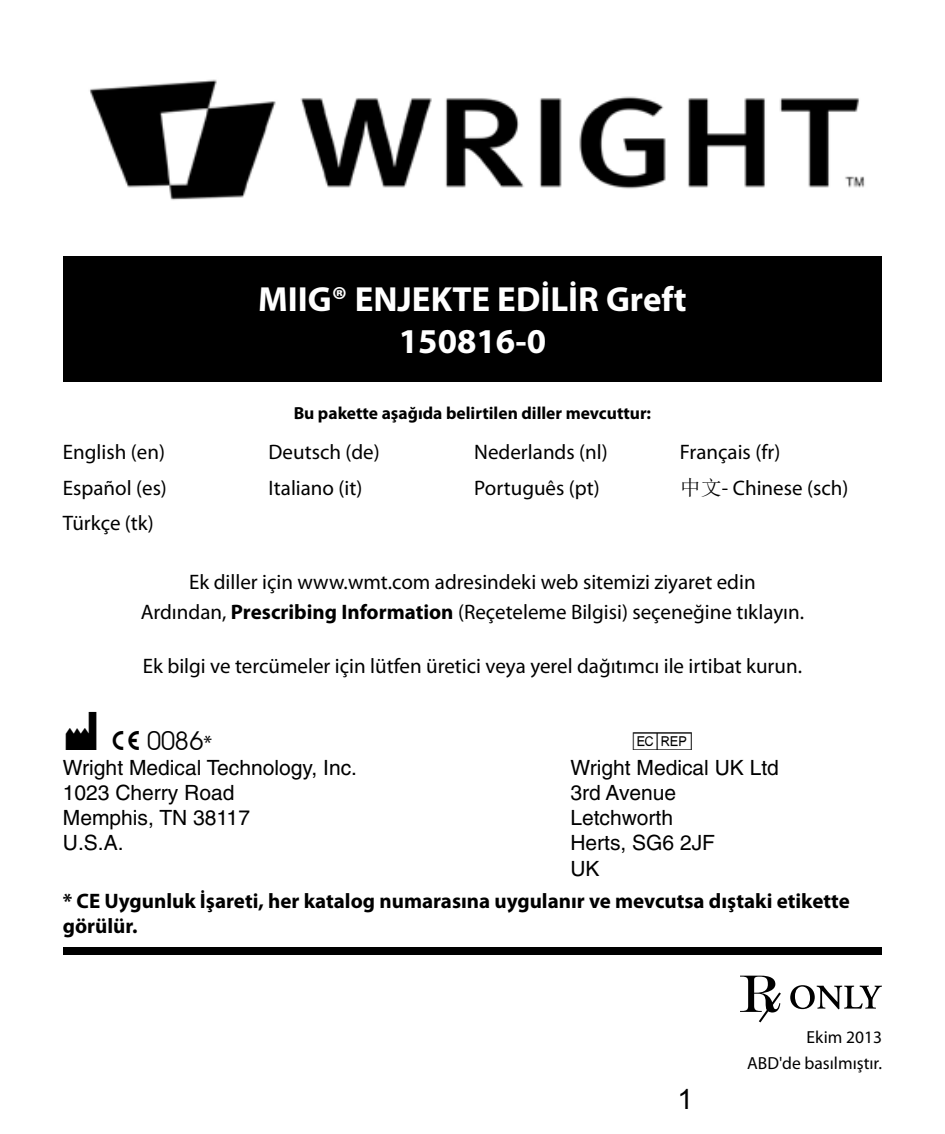
<style>
.page{position:relative;width:945px;height:1134px;background:#fff}
.page>*{position:absolute;margin:0;border:0;box-sizing:border-box;transform-origin:0 0}
.t1{font:42px "mdd en 980";color:#000}
.t2{font:700 35px/42px "Myriad Pro";color:#fff;text-align:center}
.t3{font:28px "Arial";color:#000}
.t4{font:21px/30.1px "Myriad Pro";color:#000;text-align:center}
.t5{font:21px/25.2px "Helvetica";color:#000}
.t6{font:700 21px/25.2px "Myriad Pro";color:#000}
.t7{font:21px "mdd en 980";color:#000}
.t8{font:700 17.5px "Myriad Pro";color:#000}
.t9{font:17.5px/25.9px "Myriad Pro";color:#000;text-align:right}
.s1{font-family:"Sim Sun"}
.s2{font-weight:700}
.s3{font-family:"Myriad Pro"}
</style>
<div class="page">
<div style="left:63px;top:256px;width:819px;height:126px;background:#000"></div>
<svg style="left:740px;top:976px;width:41px;height:46px"></svg>
<svg style="left:790px;top:985px;width:92px;height:24px"></svg>
<div style="left:63px;top:947px;width:819px;height:7px;background:#000"></div>
<img style="left:89px;top:79px;width:776px;height:121px">
<h2 class="t2" style="left:258px;top:277px;width:430px">MIIG® ENJEKTE EDİLİR Greft<br>150816-0</h2>
<p class="t8" style="left:294px;top:402px;width:359px">Bu pakette aşağıda belirtilen diller mevcuttur:</p>
<p class="t4" style="left:63px;top:437px;width:104px">English (en)</p>
<p class="t4" style="left:269px;top:437px;width:113px">Deutsch (de)</p>
<p class="t4" style="left:474px;top:437px;width:135px">Nederlands (nl)</p>
<p class="t4" style="left:680px;top:437px;width:102px">Français (fr)</p>
<p class="t4" style="left:63px;top:472px;width:106px">Español (es)</p>
<p class="t4" style="left:269px;top:472px;width:95px">Italiano (it)</p>
<p class="t4" style="left:474px;top:472px;width:127px">Português (pt)</p>
<p class="t4" style="left:680px;top:472px;width:170px"><span class="s1">中文</span>- Chinese (sch)</p>
<p class="t4" style="left:63px;top:508px;width:92px">Türkçe (tk)</p>
<p class="t4" style="left:141px;top:567px;width:665px">Ek diller için www.wmt.com adresindeki web sitemizi ziyaret edin<br>Ardından, <span class="s2">Prescribing Information</span> (Reçeteleme Bilgisi) seçeneğine tıklayın.</p>
<p class="t4" style="left:143px;top:651px;width:661px">Ek bilgi ve tercümeler için lütfen üretici veya yerel dağıtımcı ile irtibat kurun.</p>
<h1 class="t1" style="left:63px;top:711px;width:36px">M</h1>
<p class="t5" style="left:63px;top:755px;width:296px">Wright Medical Technology, Inc.</p>
<p class="t7" style="left:98px;top:730px;width:116px">* C 0086<span class="s3">*</span></p>
<h1 class="t1" style="left:630px;top:711px;width:65px">P</h1>
<p class="t5" style="left:570px;top:755px;width:210px">Wright Medical UK Ltd</p>
<p class="t5" style="left:63px;top:780px;width:173px">1023 Cherry Road</p>
<p class="t5" style="left:570px;top:780px;width:107px">3rd Avenue</p>
<p class="t5" style="left:63px;top:805px;width:189px">Memphis, TN 38117</p>
<p class="t5" style="left:570px;top:805px;width:104px">Letchworth</p>
<p class="t5" style="left:63px;top:830px;width:62px">U.S.A.</p>
<p class="t5" style="left:570px;top:830px;width:146px">Herts, SG6 2JF<br>UK</p>
<p class="t6" style="left:63px;top:887px;width:788px">* CE Uygunluk İşareti, her katalog numarasına uygulanır ve mevcutsa dıştaki etikette görülür.</p>
<h3 class="t3" style="left:677px;top:1080px;width:17px">1</h3>
<p class="t9" style="left:747px;top:1024px;width:136px">Ekim 2013<br>ABD'de basılmıştır.</p>
</div>
